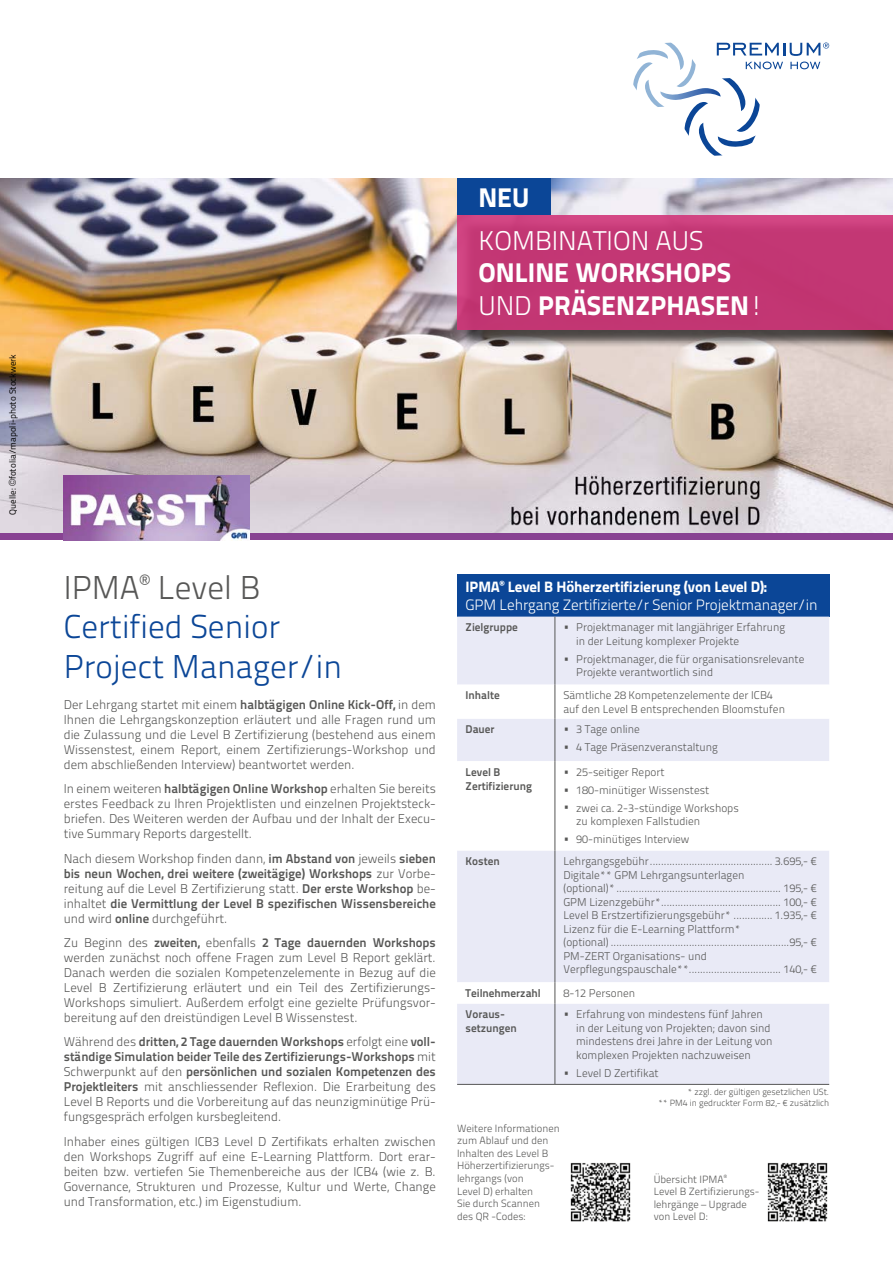
<style>
.page{position:relative;width:893px;height:1263px;background:#fff}
.page>*{position:absolute;margin:0;border:0;box-sizing:border-box;transform-origin:0 0}
.t1{font:33px/39.6px "Titillium Text 22 L 250 wt";color:#0b4697}
.t2{font:27px/32.4px "Titillium Text 22 L 999 wt";color:#fff}
.t3{font:27px "Titillium Text 22 L 250 wt";color:#fff}
.t4{font:15px "Titillium Text 22 L 250 wt";letter-spacing:-.01em;color:#fff}
.t5{font:15px "Titillium Text 22 L 999 wt";letter-spacing:-.01em;color:#fff}
.t6{font:12.75px/15px "Titillium Text 22 L 250 wt";color:#575756;text-align:justify}
.t7{font:12.75px/15px "Titillium Text 22 L 800 wt";color:#575756;text-align:justify}
.t8{font:11.25px/13.5px "Titillium Text 22 L 250 wt";color:#575756}
.t9{font:11.25px/13.5px "Titillium Text 22 L 800 wt";color:#575756}
.t10{font:10.5px/12.6px "Titillium Text 22 L 250 wt";color:#575756}
.t11{font:9px/10.8px "Titillium Text 22 L 250 wt";color:#575756;text-align:right}
.t12{font:9px "Titillium Text 22 L 400 wt";color:#000}
.s1{font-family:"Futura Std";font-weight:300}
.s2{font-family:"Titillium Text 22 L 250 wt"}
.s3{color:#575756}
.s4{font-family:"Titillium Text 22 L 800 wt"}
</style>
<div class="page">
<img style="left:0;top:179px;width:893px;height:355px">
<div style="left:457px;top:574px;width:372px;height:43px;background:#0b4697"></div>
<div style="left:457px;top:617px;width:372px;height:467px;background:#e9eaf6"></div>
<svg style="left:457px;top:685px;width:372px;height:318px;fill:#e9eaf6"></svg>
<hr style="left:555px;top:617px;width:1px;height:68px;background:#575756">
<hr style="left:555px;top:685px;width:1px;height:34px;background:#575756">
<hr style="left:555px;top:719px;width:1px;height:42px;background:#575756">
<hr style="left:555px;top:761px;width:1px;height:89px;background:#575756">
<hr style="left:555px;top:850px;width:1px;height:132px;background:#575756">
<svg style="left:555px;top:982px;width:1px;height:21px"></svg>
<hr style="left:555px;top:1003px;width:1px;height:81px;background:#575756">
<hr style="left:457px;top:1084px;width:98px;height:1px;background:#575756">
<hr style="left:555px;top:1084px;width:274px;height:1px;background:#575756">
<div style="left:0;top:534px;width:893px;height:6px;background:#884292"></div>
<img style="left:64px;top:475px;width:186px;height:65px">
<svg style="left:633px;top:43px;width:196px;height:113px"></svg>
<img style="left:570px;top:1162px;width:61px;height:60px">
<img style="left:767px;top:1162px;width:61px;height:60px">
<div style="left:460px;top:217px;width:433px;height:131px;background:#000;opacity:.75"></div>
<div style="left:457px;top:215px;width:436px;height:115px;background:linear-gradient(to bottom,#c83c79,#c03370)"></div>
<div style="left:457px;top:179px;width:94px;height:36px;background:#0b4697"></div>
<p class="t12" style="left:6px;top:514px;width:162px;rotate:-90deg">Quelle: <span class="s1">©</span>fotolia/mapoli-photo Stockwerk</p>
<h2 class="t2" style="left:478px;top:179px;width:53px">NEU</h2>
<h2 class="t3" style="left:478px;top:221px;width:227px">KOMBINATION AUS</h2>
<h2 class="t2" style="left:478px;top:255px;width:287px">ONLINE WORKSHOPS<br><span class="s2">UND</span> PRÄSENZPHASEN<span class="s2">!</span></h2>
<h1 class="t1" style="left:64px;top:566px;width:280px"><span class="s3">IPMA</span><sup>®</sup> <span class="s3">Level B<br></span>Certified Senior<br>Project Manager/in</h1>
<p class="t6" style="left:64px;top:696px;width:374px">Der Lehrgang startet mit einem <span class="s4">halbtägigen Online Kick-Off,</span> in dem Ihnen die Lehrgangskonzeption erläutert und alle Fragen rund um die Zulassung und die Level B Zertifizierung (bestehend aus einem Wissenstest, einem Report, einem Zertifizierungs-Workshop und dem abschließenden Interview) beantwortet werden.</p>
<p class="t6" style="left:64px;top:781px;width:374px">In einem weiteren <span class="s4">halbtägigen Online Workshop</span> erhalten Sie bereits erstes Feedback zu Ihren Projektlisten und einzelnen Projektsteck&shy;briefen. Des Weiteren werden der Aufbau und der Inhalt der Execu&shy;tive Summary Reports dargestellt.</p>
<p class="t6" style="left:64px;top:850px;width:374px">Nach diesem Workshop finden dann, <span class="s4">im Abstand von</span> jeweils <span class="s4">sieben</span></p>
<p class="t7" style="left:64px;top:865px;width:374px">bis neun Wochen, drei weitere (zweitägige) Workshops <span class="s2">zur Vorbe-</span></p>
<p class="t6" style="left:64px;top:880px;width:374px">reitung auf die Level B Zertifizierung statt. <span class="s4">Der erste Workshop</span> be-</p>
<p class="t7" style="left:64px;top:895px;width:374px"><span class="s2">inhaltet</span> die Vermittlung der Level B spezifischen Wissensbereiche</p>
<p class="t6" style="left:64px;top:910px;width:165px">und wird <span class="s4">online</span> durchgeführt.</p>
<p class="t7" style="left:64px;top:934px;width:374px"><span class="s2">Zu Beginn des</span> zweiten, <span class="s2">ebenfalls</span> 2 Tage dauernden Workshops</p>
<p class="t6" style="left:64px;top:949px;width:374px">werden zunächst noch offene Fragen zum Level B Report geklärt.<br>Danach werden die sozialen Kompetenzelemente in Bezug auf die Level B Zertifizierung erläutert und ein Teil des Zertifizierungs-Workshops simuliert. Außerdem erfolgt eine gezielte Prüfungsvor&shy;bereitung auf den dreistündigen Level B Wissenstest.</p>
<p class="t7" style="left:64px;top:1034px;width:374px"><span class="s2">Während des</span> dritten, 2 Tage dauernden Workshops <span class="s2">erfolgt eine</span> voll&shy;ständige Simulation beider Teile des Zertifizierungs-Workshops <span class="s2">mit Schwerpunkt auf den</span> persönlichen und sozialen Kompetenzen des</p>
<p class="t6" style="left:64px;top:1079px;width:374px"><span class="s4">Projektleiters</span> mit anschliessender Reflexion. Die Erarbeitung des Level B Reports und die Vorbereitung auf das neunzigminütige Prü&shy;fungsgespräch erfolgen kursbegleitend.</p>
<p class="t6" style="left:64px;top:1133px;width:374px">Inhaber eines gültigen ICB3 Level D Zertifikats erhalten zwischen den Workshops Zugriff auf eine E-Learning Plattform. Dort erar&shy;beiten bzw. vertiefen Sie Themenbereiche aus der ICB4 (wie z. B.<br>Governance, Strukturen und Prozesse, Kultur und Werte, Change und Transformation, etc.) im Eigenstudium.</p>
<p class="t5" style="left:466px;top:575px;width:303px">IPMA<sup>®</sup> Level B Höherzertifizierung (von Level D):</p>
<p class="t4" style="left:466px;top:594px;width:353px">GPM Lehrgang Zertifizierte/r Senior Projektmanager/in</p>
<p class="t9" style="left:466px;top:620px;width:54px">Zielgruppe</p>
<p class="t8" style="left:576px;top:620px;width:210px;text-indent:-13px">• Projektmanager mit langjähriger Erfahrung in der Leitung komplexer Projekte</p>
<p class="t8" style="left:576px;top:651px;width:230px;text-indent:-13px">• Projektmanager, die für organisationsrelevante<br>Projekte verantwortlich sind</p>
<p class="t9" style="left:466px;top:688px;width:36px">Inhalte</p>
<p class="t8" style="left:563px;top:688px;width:223px">Sämtliche 28 Kompetenzelemente der ICB4 auf den Level B entsprechenden Bloomstufen</p>
<p class="t9" style="left:466px;top:722px;width:31px">Dauer</p>
<p class="t8" style="left:563px;top:722px;width:78px">• 3 Tage online</p>
<p class="t8" style="left:563px;top:740px;width:156px">• 4 Tage Präsenzveranstaltung</p>
<p class="t9" style="left:466px;top:765px;width:68px">Level B<br>Zertifizierung</p>
<p class="t8" style="left:563px;top:765px;width:103px">• 25-seitiger Report</p>
<p class="t8" style="left:563px;top:782px;width:147px">• 180-minütiger Wissenstest</p>
<p class="t8" style="left:576px;top:800px;width:164px;text-indent:-13px">• zwei ca. 2-3-stündige Workshops zu komplexen Fallstudien</p>
<p class="t8" style="left:563px;top:831px;width:128px">• 90-minütiges Interview</p>
<p class="t9" style="left:466px;top:854px;width:36px">Kosten</p>
<p class="t8" style="left:563px;top:854px;width:255px">Lehrgangsgebühr............................................ 3.695,- € Digitale** GPM Lehrgangsunterlagen<br>(optional)* ........................................................... 195,- € GPM Lizenzgebühr*........................................... 100,- € Level B Erstzertifizierungsgebühr* .............. 1.935,- € Lizenz für die E-Learning Plattform*<br>(optional) ................................................................95,- € PM-ZERT Organisations- und Verpflegungspauschale**................................. 140,- €</p>
<p class="t9" style="left:466px;top:986px;width:77px">Teilnehmerzahl</p>
<p class="t8" style="left:563px;top:986px;width:73px">8-12 Personen</p>
<p class="t9" style="left:466px;top:1007px;width:53px">Voraus&shy;setzungen</p>
<p class="t8" style="left:576px;top:1007px;width:198px;text-indent:-13px">• Erfahrung von mindestens fünf Jahren in der Leitung von Projekten; davon sind mindestens drei Jahre in der Leitung von komplexen Projekten nachzuweisen</p>
<p class="t8" style="left:563px;top:1065px;width:97px">• Level D Zertifikat</p>
<p class="t11" style="left:658px;top:1086px;width:173px">* zzgl. der gültigen gesetzlichen USt.<br>** PM4 in gedruckter Form 82,- € zusätzlich</p>
<p class="t10" style="left:457px;top:1121px;width:104px">Weitere Informationen zum Ablauf und den<br>Inhalten des Level B<br>Höherzertifizierungs&shy;lehrgangs (von<br>Level D) erhalten<br>Sie durch Scannen<br>des QR -Codes:</p>
<p class="t10" style="left:654px;top:1172px;width:107px">Übersicht IPMA<sup>®<br></sup>Level B Zertifizierungs&shy;lehrgänge – Upgrade von Level D:</p>
</div>
